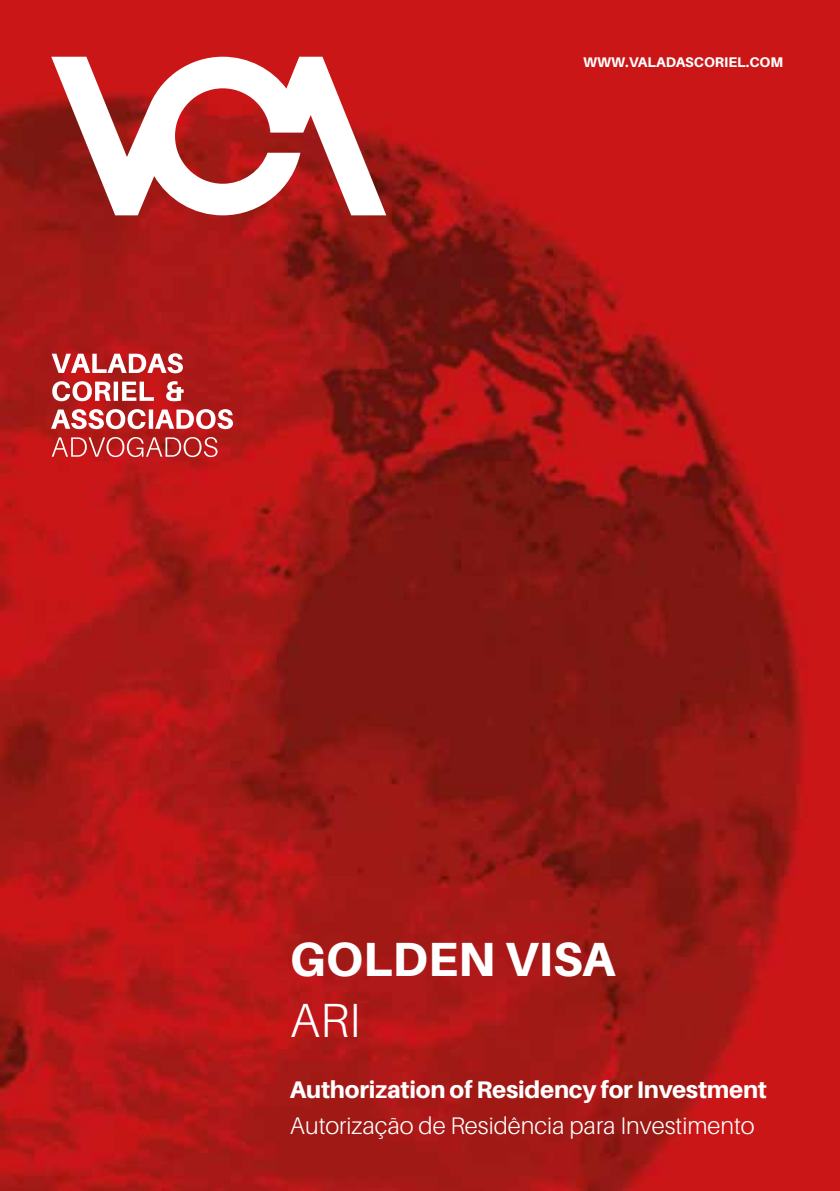
<style>
.page{position:relative;width:840px;height:1191px;background:#fff}
.page>*{position:absolute;margin:0;border:0;box-sizing:border-box;transform-origin:0 0}
.t1{font:800 48px "Aileron";color:#fff}
.t2{font:300 48px "Aileron";color:#fff}
.t3{font:300 24px "Aileron";color:#fff}
.t4{font:800 24px "Aileron";letter-spacing:-.01em;color:#fff}
.t5{font:800 14px "Aileron";color:#fff}
</style>
<div class="page">
<img style="left:0;top:0;width:839px;height:1191px">
<svg style="left:51px;top:57px;width:335px;height:400px"></svg>
<p class="t5" style="left:582px;top:55px;width:201px">WWW.VALADASCORIEL.COM</p>
<h1 class="t1" style="left:290px;top:932px;width:327px">GOLDEN VISA</h1>
<h1 class="t2" style="left:290px;top:994px;width:72px">ARI</h1>
<p class="t4" style="left:290px;top:1075px;width:478px">Authorization of Residency for Investment</p>
<p class="t3" style="left:290px;top:1112px;width:466px">Autorização de Residência para Investimento</p>
</div>
